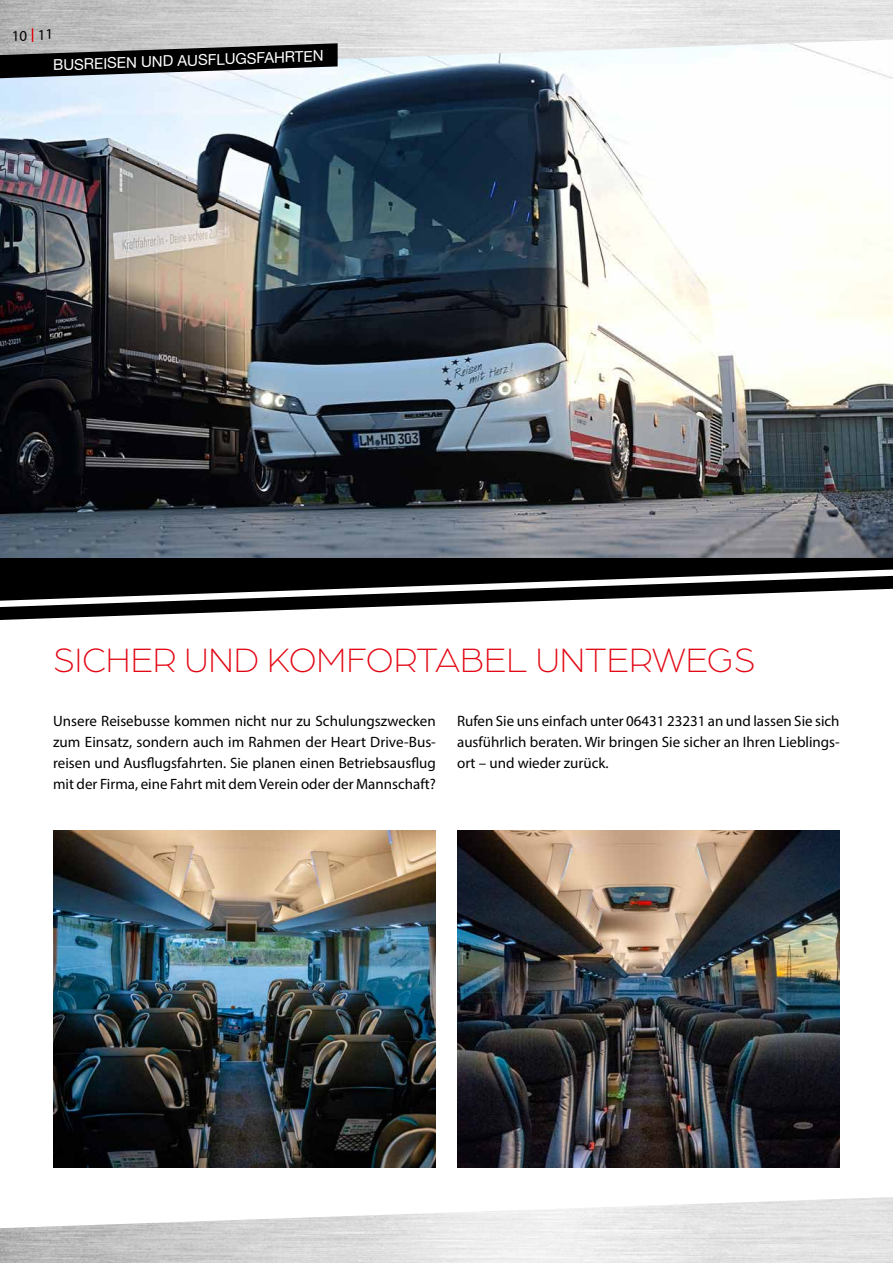
<style>
.page{position:relative;width:893px;height:1263px;background:#fff}
.page>*{position:absolute;margin:0;border:0;box-sizing:border-box;transform-origin:0 0}
.t1{font:300 36px "Arboria";color:#e30613}
.t2{font:15px/21px "Myriad Pro";color:#000;text-align:justify}
.t3{font:15px "Helvetica Neue LT Std";color:#fff}
</style>
<div class="page">
<img style="left:0;top:1167px;width:893px;height:96px">
<div style="left:0;top:558px;width:893px;height:18px;background:#000"></div>
<svg style="left:0;top:576px;width:893px;height:44px"></svg>
<img style="left:0;top:71px;width:893px;height:487px">
<img style="left:0;top:0;width:893px;height:71px">
<img style="left:53px;top:830px;width:383px;height:337px">
<img style="left:457px;top:830px;width:383px;height:337px">
<svg style="left:0;top:28px;width:338px;height:50px;background:#6e6f6f"></svg>
<p class="t2" style="left:11px;top:25px;width:43px;rotate:-2deg">10 11</p>
<p class="t3" style="left:53px;top:56px;width:272px;rotate:-2deg">BUSREISEN UND AUSFLUGSFAHRTEN</p>
<h1 class="t1" style="left:53px;top:637px;width:704px">SICHER UND KOMFORTABEL UNTERWEGS</h1>
<p class="t2" style="left:53px;top:710px;width:384px">Unsere Reisebusse kommen nicht nur zu Schulungszwecken zum Einsatz, sondern auch im Rahmen der Heart Drive-Bus&shy;reisen und Ausflugsfahrten. Sie planen einen Betriebsausflug mit der Firma, eine Fahrt mit dem Verein oder der Mannschaft?</p>
<p class="t2" style="left:457px;top:710px;width:384px">Rufen Sie uns einfach unter 06431 23231 an und lassen Sie sich ausführlich beraten. Wir bringen Sie sicher an Ihren Lieblings&shy;ort – und wieder zurück.</p>
</div>
